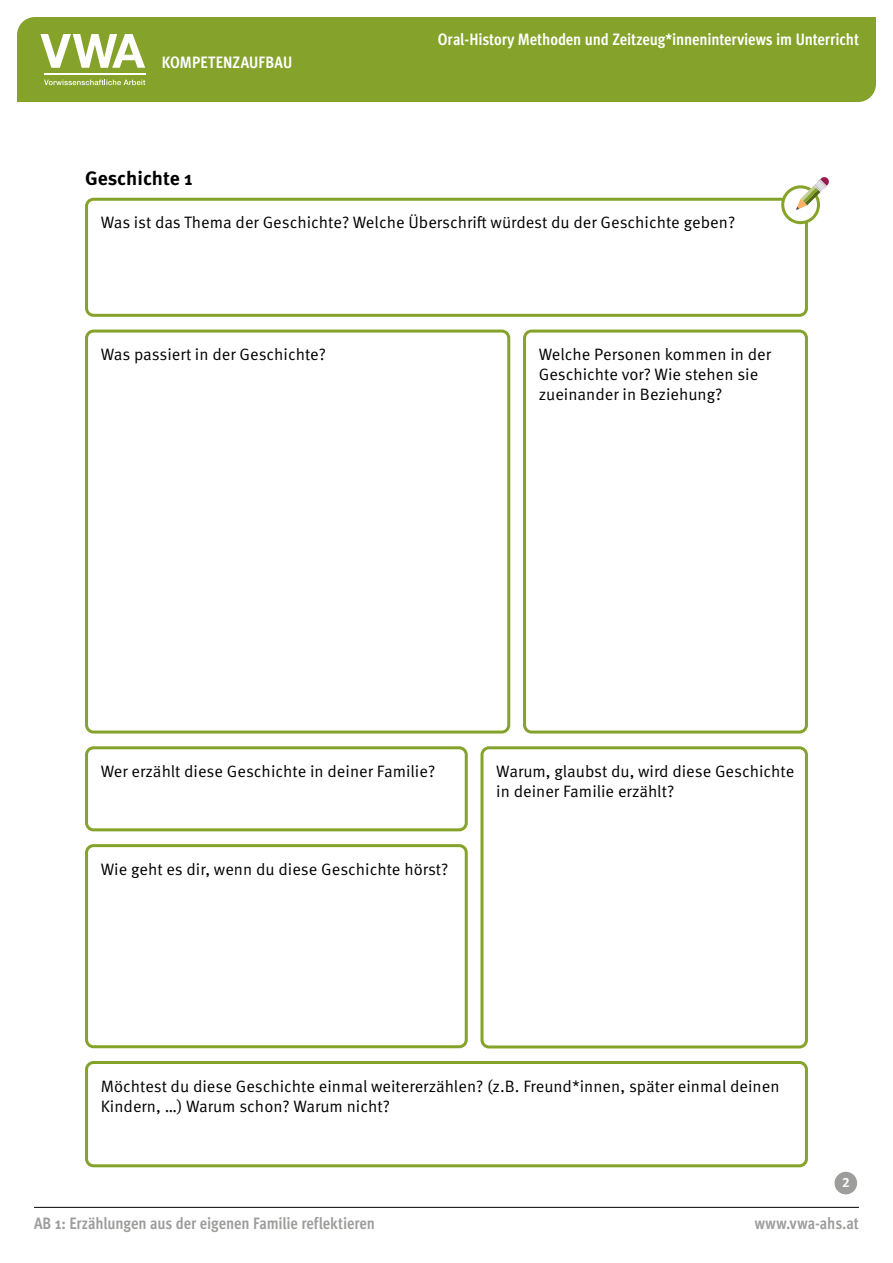
<style>
.page{position:relative;width:893px;height:1263px;background:#fff}
.page>*{position:absolute;margin:0;border:0;box-sizing:border-box;transform-origin:0 0}
.t1{font:700 19.5px "Meta Pro";color:#000}
.t2{font:16.5px/19.8px "Meta Pro Norm";color:#000}
.t3{font:700 condensed 16.5px "Meta Pro";letter-spacing:-.005em;color:#fff}
.t4{font:700 condensed 16.5px "Meta Pro";letter-spacing:-.005em;color:#9d9d9c}
.t5{font:700 13.5px "Meta Pro";color:#fff}
</style>
<div class="page">
<hr style="left:34px;top:1207px;width:825px;height:1px;background:#000">
<div style="left:834px;top:1172px;width:23px;height:22px;background:#9d9d9c;border-radius:50%"></div>
<div style="left:17px;top:17px;width:859px;height:85px;background:#85a32a"></div>
<hr style="left:44px;top:74px;width:101px;height:1px;background:#fff">
<svg style="left:44px;top:80px;width:101px;height:5px"></svg>
<svg style="left:40px;top:34px;width:105px;height:34px"></svg>
<div style="left:85px;top:198px;width:723px;height:119px;border:3px solid #85a32a;border-radius:7px"></div>
<div style="left:85px;top:330px;width:425px;height:403px;border:3px solid #85a32a;border-radius:7px"></div>
<div style="left:523px;top:330px;width:285px;height:403px;border:3px solid #85a32a;border-radius:7px"></div>
<div style="left:85px;top:746px;width:383px;height:85px;border:3px solid #85a32a;border-radius:7px"></div>
<div style="left:480px;top:746px;width:328px;height:302px;border:3px solid #85a32a;border-radius:7px"></div>
<div style="left:85px;top:844px;width:383px;height:204px;border:3px solid #85a32a;border-radius:7px"></div>
<div style="left:85px;top:1061px;width:723px;height:106px;border:3px solid #85a32a;border-radius:7px"></div>
<svg style="left:783px;top:187px;width:35px;height:36px"></svg>
<div style="left:781px;top:185px;width:39px;height:39px;border:3px solid #85a32a;border-radius:50%"></div>
<svg style="left:796px;top:177px;width:33px;height:33px"></svg>
<p class="t3" style="left:162px;top:49px;width:132px">KOMPETENZAUFBAU</p>
<p class="t1" style="left:85px;top:163px;width:109px">Geschichte 1</p>
<p class="t3" style="left:438px;top:27px;width:423px">Oral-History Methoden und Zeitzeug*inneninterviews im Unterricht</p>
<p class="t2" style="left:101px;top:212px;width:636px">Was ist das Thema der Geschichte? Welche Überschrift würdest du der Geschichte geben?</p>
<p class="t2" style="left:101px;top:344px;width:227px">Was passiert in der Geschichte?</p>
<p class="t2" style="left:539px;top:344px;width:234px">Welche Personen kommen in der<br>Geschichte vor? Wie stehen sie zueinander in Beziehung?</p>
<p class="t2" style="left:101px;top:760px;width:336px">Wer erzählt diese Geschichte in deiner Familie?</p>
<p class="t2" style="left:496px;top:760px;width:300px">Warum, glaubst du, wird diese Geschichte in deiner Familie erzählt?</p>
<p class="t2" style="left:101px;top:858px;width:349px">Wie geht es dir, wenn du diese Geschichte hörst?</p>
<p class="t2" style="left:101px;top:1075px;width:680px">Möchtest du diese Geschichte einmal weitererzählen? (z.B. Freund*innen, später einmal deinen<br>Kindern, …) Warum schon? Warum nicht?</p>
<p class="t5" style="left:842px;top:1172px;width:9px">2</p>
<p class="t4" style="left:34px;top:1210px;width:342px">AB 1: Erzählungen aus der eigenen Familie reflektieren</p>
<p class="t4" style="left:755px;top:1210px;width:106px">www.vwa-ahs.at</p>
</div>
